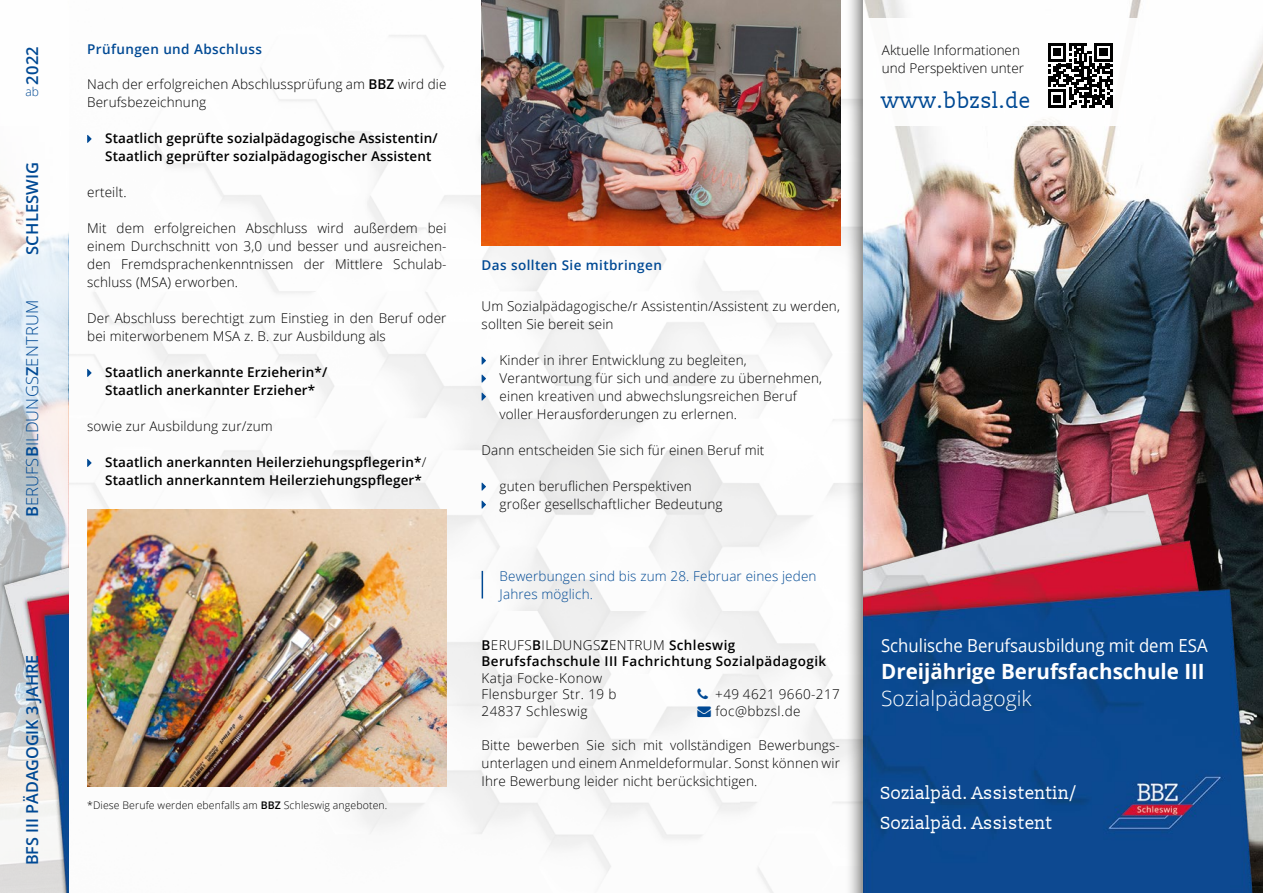
<style>
.page{position:relative;width:1263px;height:893px;background:#fff}
.page>*{position:absolute;margin:0;border:0;box-sizing:border-box;transform-origin:0 0}
.t1{font:21.75px "Slabo 13 px";color:#004994}
.t2{font:700 21px "Open Sans";color:#fff}
.t3{font:300 21px "Open Sans";color:#fff}
.t4{font:18px/30px "Slabo 13 px";color:#fff}
.t5{font:18px "Open Sans";color:#fff;scale:.93 1}
.t6{font:600 16.5px "Open Sans";color:#004994}
.t7{font:300 16.5px "Open Sans";letter-spacing:.01em;color:#004994}
.t8{font:300 13.5px/18px "Open Sans";letter-spacing:.01em;color:#000}
.t9{font:600 13.5px/18px "Open Sans";letter-spacing:.01em;color:#000}
.t10{font:600 13.5px/16.5px "Open Sans";letter-spacing:.03em;color:#000}
.t11{font:300 13.5px/16.5px "Open Sans";letter-spacing:.03em;color:#000}
.t12{font:300 13.5px/18px "Open Sans";letter-spacing:.01em;color:#004994}
.t13{font:600 13.5px "Open Sans";letter-spacing:.03em;color:#004994}
.t14{font:300 12px "Open Sans";color:#004994}
.t15{font:300 10.5px "Open Sans";letter-spacing:.01em;color:#000}
.s1{font-weight:600}
.s2{font-weight:300}
.s3{color:#004994}
</style>
<div class="page">
<img style="left:68px;top:0;width:772px;height:893px">
<svg style="left:0;top:183px;width:68px;height:710px"></svg>
<svg style="left:840px;top:0;width:23px;height:893px"></svg>
<svg style="left:87px;top:135px;width:5px;height:8px"></svg>
<svg style="left:87px;top:369px;width:5px;height:8px"></svg>
<svg style="left:87px;top:459px;width:5px;height:8px"></svg>
<svg style="left:482px;top:357px;width:4px;height:8px"></svg>
<svg style="left:482px;top:375px;width:4px;height:8px"></svg>
<svg style="left:482px;top:393px;width:4px;height:8px"></svg>
<svg style="left:482px;top:483px;width:4px;height:8px"></svg>
<svg style="left:482px;top:501px;width:4px;height:8px"></svg>
<img style="left:863px;top:0;width:400px;height:893px">
<div style="left:863px;top:18px;width:274px;height:108px;background:#fff"></div>
<svg style="left:1048px;top:43px;width:64px;height:65px"></svg>
<img style="left:482px;top:0;width:359px;height:246px">
<svg style="left:482px;top:571px;width:1px;height:27px"></svg>
<img style="left:87px;top:509px;width:359px;height:277px">
<svg style="left:698px;top:706px;width:13px;height:11px"></svg>
<p class="t6" style="left:21px;top:85px;width:40px;rotate:-90deg">2022</p>
<p class="t14" style="left:26px;top:84px;width:15px">ab</p>
<p class="t6" style="left:21px;top:255px;width:95px;rotate:-90deg">SCHLESWIG</p>
<p class="t7" style="left:21px;top:517px;width:219px;rotate:-90deg"><span class="s1">B</span>ERUFS<span class="s1">B</span>ILDUNGS<span class="s1">Z</span>ENTRUM</p>
<p class="t6" style="left:21px;top:865px;width:212px;rotate:-90deg">BFS III PÄDAGOGIK 3 JAHRE</p>
<p class="t13" style="left:87px;top:40px;width:176px">Prüfungen und Abschluss</p>
<p class="t8" style="left:87px;top:75px;width:361px">Nach der erfolgreichen Abschlussprüfung am <span class="s1">BBZ</span> wird die<br>Berufsbezeichnung</p>
<p class="t9" style="left:105px;top:129px;width:334px">Staatlich geprüfte sozialpädagogische Assistentin/<br>Staatlich geprüfter sozialpädagogischer Assistent</p>
<p class="t8" style="left:87px;top:183px;width:41px">erteilt.</p>
<p class="t8" style="left:87px;top:219px;width:361px;text-align:justify">Mit dem erfolgreichen Abschluss wird außerdem bei einem Durchschnitt von 3,0 und besser und ausreichen&shy;den Fremdsprachenkenntnissen der Mittlere Schulab&shy;schluss (MSA) erworben.</p>
<p class="t8" style="left:87px;top:309px;width:361px">Der Abschluss berechtigt zum Einstieg in den Beruf oder bei miterworbenem MSA z. B. zur Ausbildung als</p>
<p class="t9" style="left:105px;top:363px;width:224px">Staatlich anerkannte Erzieherin*/<br>Staatlich anerkannter Erzieher*</p>
<p class="t8" style="left:87px;top:417px;width:187px">sowie zur Ausbildung zur/zum</p>
<p class="t9" style="left:105px;top:453px;width:323px">Staatlich anerkannten Heilerziehungspflegerin*<span class="s2">/<br></span>Staatlich annerkanntem Heilerziehungspfleger*</p>
<p class="t15" style="left:87px;top:798px;width:302px">*Diese Berufe werden ebenfalls am <span class="s1">BBZ</span> Schleswig angeboten.</p>
<p class="t13" style="left:482px;top:256px;width:182px">Das sollten Sie mitbringen</p>
<p class="t8" style="left:482px;top:296px;width:360px">Um Sozialpädagogische/r Assistentin/Assistent zu werden, sollten Sie bereit sein</p>
<p class="t8" style="left:500px;top:350px;width:324px">Kinder in ihrer Entwicklung zu begleiten, Verantwortung für sich und andere zu übernehmen, einen kreativen und abwechslungsreichen Beruf voller Herausforderungen zu erlernen.</p>
<p class="t8" style="left:482px;top:440px;width:284px">Dann entscheiden Sie sich für einen Beruf mit</p>
<p class="t8" style="left:500px;top:476px;width:224px">guten beruflichen Perspektiven großer gesellschaftlicher Bedeutung</p>
<p class="t12" style="left:500px;top:566px;width:318px">Bewerbungen sind bis zum 28. Februar eines jeden<br>Jahres möglich.</p>
<p class="t10" style="left:482px;top:636px;width:346px">B<span class="s2">ERUFS</span>B<span class="s2">ILDUNGS</span>Z<span class="s2">ENTRUM</span> Schleswig<br>Berufsfachschule III Fachrichtung Sozialpädagogik</p>
<p class="t11" style="left:482px;top:669px;width:136px">Katja Focke-Konow<br>Flensburger Str. 19 b</p>
<p class="t11" style="left:698px;top:686px;width:144px"><span class="s3">▼</span> +49 4621 9660-217</p>
<p class="t11" style="left:482px;top:702px;width:108px">24837 Schleswig</p>
<p class="t11" style="left:715px;top:702px;width:87px">foc@bbzsl.de</p>
<p class="t8" style="left:482px;top:736px;width:360px;text-align:justify">Bitte bewerben Sie sich mit vollständigen Bewerbungs&shy;unterlagen und einem Anmeldeformular. Sonst können wir Ihre Bewerbung leider nicht berücksichtigen.</p>
<p class="t8" style="left:882px;top:40px;width:144px">Aktuelle Informationen und Perspektiven unter</p>
<h1 class="t1" style="left:882px;top:87px;width:150px">www.bbzsl.de</h1>
<h3 class="t5" style="left:881px;top:633px;width:353px">Schulische Berufsausbildung mit dem ESA</h3>
<h2 class="t2" style="left:881px;top:656px;width:325px">Dreijährige Berufsfachschule III</h2>
<h2 class="t3" style="left:881px;top:684px;width:152px">Sozialpädagogik</h2>
<h3 class="t4" style="left:881px;top:777px;width:197px">Sozialpäd. Assistentin/<br>Sozialpäd. Assistent</h3>
</div>
